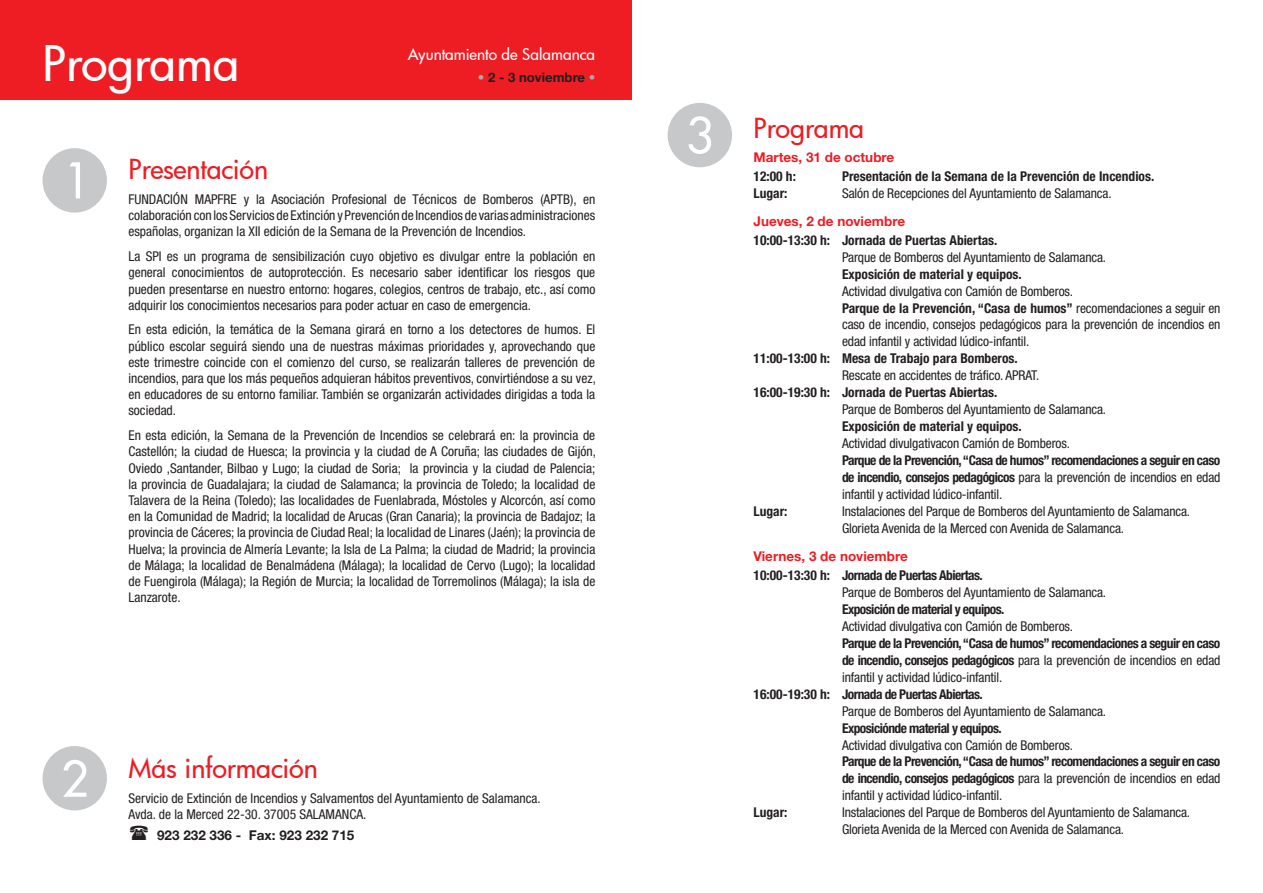
<style>
.page{position:relative;width:1263px;height:893px;background:#fff}
.page>*{position:absolute;margin:0;border:0;box-sizing:border-box;transform-origin:0 0}
.t1{font:500 48px "Futura";color:#fff}
.t2{font:500 27px "Futura";letter-spacing:-.005em;color:#ee1d23}
.t3{font:500 15.6px "Futura";letter-spacing:-.005em;color:#fff}
.t4{font:condensed 13.5px/16.2px "Helvetica Neue";letter-spacing:-.01em;color:#231f20;text-align:justify}
.t5{font:700 condensed 13.5px/17px "Helvetica Neue";letter-spacing:-.04em;color:#231f20;text-align:justify}
.t6{font:700 condensed 13.5px "Helvetica Neue";color:#231f20}
.t7{font:700 13.5px "Helvetica Neue";color:#ee1d23}
.t8{font:700 13.5px "Helvetica Neue";color:#231f20}
.t9{font:700 13.2px "Helvetica Neue";color:#231f20}
.s1{font-weight:400;color:#a8a9ad}
.s2{font-weight:700}
.s3{font-weight:400}
</style>
<div class="page">
<div style="left:0;top:0;width:631px;height:99px;background:#ee1d23"></div>
<div style="left:43px;top:148px;width:64px;height:65px;background:#c7c8ca;border-radius:50%"></div>
<svg style="left:70px;top:162px;width:10px;height:36px"></svg>
<div style="left:43px;top:746px;width:64px;height:64px;background:#c7c8ca;border-radius:50%"></div>
<svg style="left:63px;top:760px;width:23px;height:37px"></svg>
<div style="left:668px;top:103px;width:64px;height:64px;background:#c7c8ca;border-radius:50%"></div>
<svg style="left:688px;top:116px;width:23px;height:38px"></svg>
<h1 class="t1" style="left:43px;top:31px;width:198px">Programa</h1>
<p class="t3" style="left:408px;top:44px;width:189px">Ayuntamiento de Salamanca</p>
<p class="t9" style="left:478px;top:69px;width:119px"><span class="s1">•</span> 2 - 3 noviembre <span class="s1">•</span></p>
<h2 class="t2" style="left:128px;top:151px;width:141px">Presentación</h2>
<p class="t4" style="left:128px;top:191px;width:468px">FUNDACIÓN MAPFRE y la Asociación Profesional de Técnicos de Bomberos (APTB), en colaboración con los Servicios de Extinción y Prevención de Incendios de varias administraciones españolas, organizan la XII edición de la Semana de la Prevención de Incendios.</p>
<p class="t4" style="left:128px;top:248px;width:468px">La SPI es un programa de sensibilización cuyo objetivo es divulgar entre la población en general conocimientos de autoprotección. Es necesario saber identificar los riesgos que pueden presentarse en nuestro entorno: hogares, colegios, centros de trabajo, etc., así como adquirir los conocimientos necesarios para poder actuar en caso de emergencia.</p>
<p class="t4" style="left:128px;top:321px;width:469px">En esta edición, la temática de la Semana girará en torno a los detectores de humos. El público escolar seguirá siendo una de nuestras máximas prioridades y, aprovechando que este trimestre coincide con el comienzo del curso, se realizarán talleres de prevención de incendios, para que los más pequeños adquieran hábitos preventivos, convirtiéndose a su vez, en educadores de su entorno familiar. También se organizarán actividades dirigidas a toda la sociedad.</p>
<p class="t4" style="left:128px;top:427px;width:469px">En esta edición, la Semana de la Prevención de Incendios se celebrará en: la provincia de Castellón; la ciudad de Huesca; la provincia y la ciudad de A Coruña; las ciudades de Gijón, Oviedo ,Santander, Bilbao y Lugo; la ciudad de Soria; la provincia y la ciudad de Palencia; la provincia de Guadalajara; la ciudad de Salamanca; la provincia de Toledo; la localidad de Talavera de la Reina (Toledo); las localidades de Fuenlabrada, Móstoles y Alcorcón, así como en la Comunidad de Madrid; la localidad de Arucas (Gran Canaria); la provincia de Badajoz; la provincia de Cáceres; la provincia de Ciudad Real; la localidad de Linares (Jaén); la provincia de Huelva; la provincia de Almería Levante; la Isla de La Palma; la ciudad de Madrid; la provincia de Málaga; la localidad de Benalmádena (Málaga); la localidad de Cervo (Lugo); la localidad de Fuengirola (Málaga); la Región de Murcia; la localidad de Torremolinos (Málaga); la isla de Lanzarote.</p>
<h2 class="t2" style="left:128px;top:750px;width:191px">Más información</h2>
<p class="t4" style="left:128px;top:790px;width:414px">Servicio de Extinción de Incendios y Salvamentos del Ayuntamiento de Salamanca.<br>Avda. de la Merced 22-30. 37005 SALAMANCA.</p>
<p class="t8" style="left:157px;top:826px;width:199px">923 232 336 - Fax: 923 232 715</p>
<h2 class="t2" style="left:753px;top:109px;width:112px">Programa</h2>
<p class="t7" style="left:753px;top:148px;width:142px">Martes, 31 de octubre</p>
<p class="t5" style="left:753px;top:167px;width:44px">12:00 h:</p>
<p class="t6" style="left:842px;top:168px;width:314px">Presentación de la Semana de la Prevención de Incendios.</p>
<p class="t5" style="left:753px;top:184px;width:35px">Lugar:</p>
<p class="t4" style="left:842px;top:185px;width:271px">Salón de Recepciones del Ayuntamiento de Salamanca.</p>
<p class="t7" style="left:753px;top:212px;width:153px">Jueves, 2 de noviembre</p>
<p class="t6" style="left:753px;top:232px;width:245px">10:00-13:30 h: Jornada de Puertas Abiertas.</p>
<p class="t4" style="left:842px;top:249px;width:266px">Parque de Bomberos del Ayuntamiento de Salamanca.</p>
<p class="t6" style="left:842px;top:266px;width:181px">Exposición de material y equipos.</p>
<p class="t4" style="left:842px;top:282px;width:380px;line-height:17px;text-align:left">Actividad divulgativa con Camión de Bomberos.<br><span class="s2">Parque de la Prevención, “Casa de humos”</span> recomendaciones a seguir en caso de incendio, consejos pedagógicos para la prevención de incendios en edad infantil y actividad lúdico-infantil.</p>
<p class="t6" style="left:753px;top:350px;width:266px">11:00-13:00 h: Mesa de Trabajo para Bomberos.</p>
<p class="t4" style="left:842px;top:367px;width:199px">Rescate en accidentes de tráfico. APRAT.</p>
<p class="t6" style="left:753px;top:384px;width:245px">16:00-19:30 h: Jornada de Puertas Abiertas.</p>
<p class="t4" style="left:842px;top:401px;width:266px">Parque de Bomberos del Ayuntamiento de Salamanca.</p>
<p class="t6" style="left:842px;top:418px;width:181px">Exposición de material y equipos.</p>
<p class="t4" style="left:842px;top:435px;width:229px">Actividad divulgativacon Camión de Bomberos.</p>
<p class="t5" style="left:842px;top:452px;width:380px">Parque de la Prevención, “Casa de humos” recomendaciones a seguir en caso de incendio, consejos pedagógicos <span class="s3">para la prevención de incendios en edad infantil y actividad lúdico-infantil.</span></p>
<p class="t5" style="left:753px;top:502px;width:35px">Lugar:</p>
<p class="t4" style="left:842px;top:503px;width:350px;line-height:17px">Instalaciones del Parque de Bomberos del Ayuntamiento de Salamanca.<br>Glorieta Avenida de la Merced con Avenida de Salamanca.</p>
<p class="t7" style="left:753px;top:548px;width:156px">Viernes, 3 de noviembre</p>
<p class="t5" style="left:753px;top:567px;width:231px">10:00-13:30 h: Jornada de Puertas Abiertas.</p>
<p class="t4" style="left:842px;top:584px;width:266px">Parque de Bomberos del Ayuntamiento de Salamanca.</p>
<p class="t5" style="left:842px;top:600px;width:164px">Exposición de material y equipos.</p>
<p class="t4" style="left:842px;top:618px;width:233px">Actividad divulgativa con Camión de Bomberos.</p>
<p class="t5" style="left:842px;top:634px;width:380px">Parque de la Prevención, “Casa de humos” recomendaciones a seguir en caso de incendio, consejos pedagógicos <span class="s3">para la prevención de incendios en edad infantil y actividad lúdico-infantil.</span></p>
<p class="t5" style="left:753px;top:685px;width:231px">16:00-19:30 h: Jornada de Puertas Abiertas.</p>
<p class="t4" style="left:842px;top:703px;width:266px">Parque de Bomberos del Ayuntamiento de Salamanca.</p>
<p class="t5" style="left:842px;top:719px;width:161px">Exposiciónde material y equipos.</p>
<p class="t4" style="left:842px;top:737px;width:233px">Actividad divulgativa con Camión de Bomberos.</p>
<p class="t5" style="left:842px;top:753px;width:380px">Parque de la Prevención, “Casa de humos” recomendaciones a seguir en caso de incendio, consejos pedagógicos <span class="s3">para la prevención de incendios en edad infantil y actividad lúdico-infantil.</span></p>
<p class="t5" style="left:753px;top:804px;width:35px">Lugar:</p>
<p class="t4" style="left:842px;top:804px;width:350px;line-height:17px">Instalaciones del Parque de Bomberos del Ayuntamiento de Salamanca.<br>Glorieta Avenida de la Merced con Avenida de Salamanca.</p>
</div>
